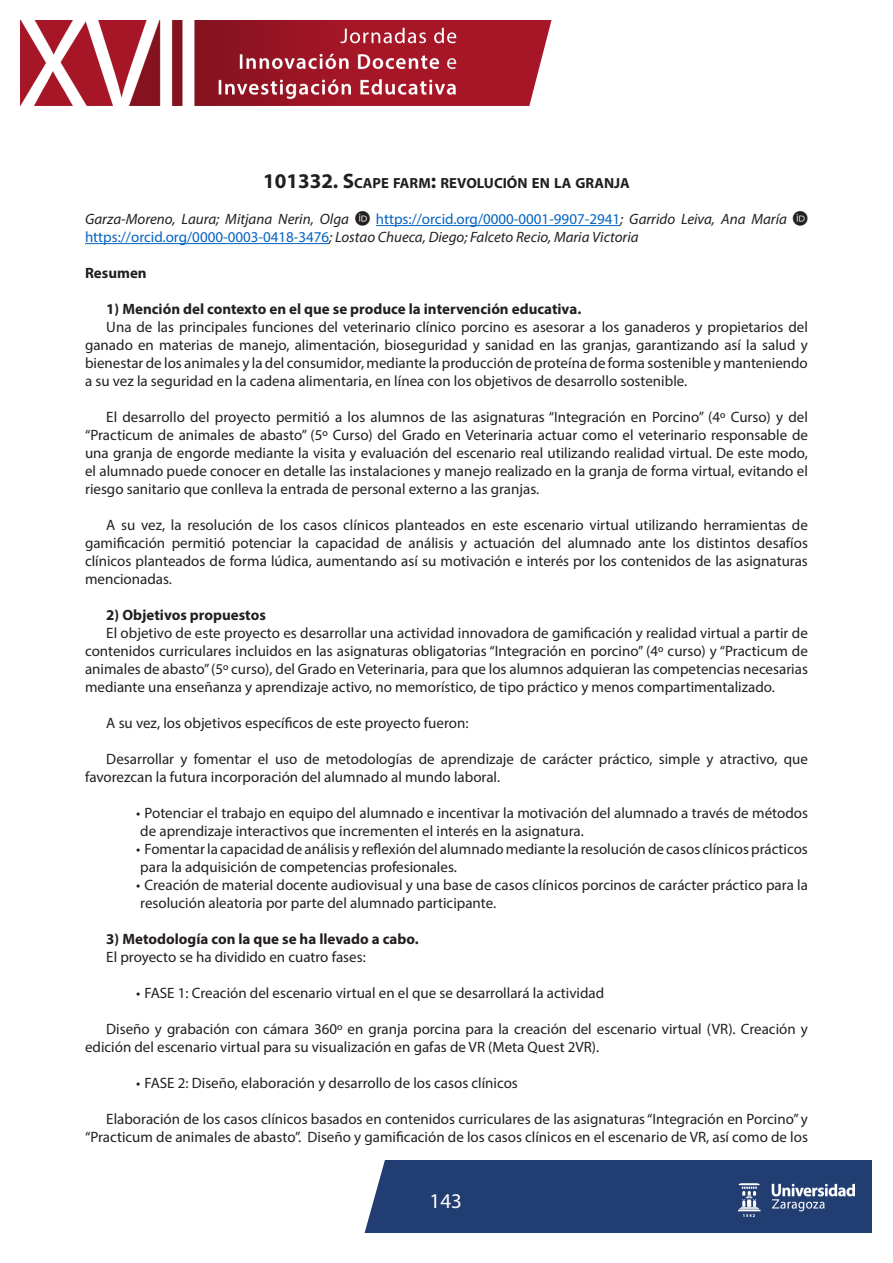
<style>
.page{position:relative;width:893px;height:1263px;background:#fff}
.page>*{position:absolute;margin:0;border:0;box-sizing:border-box;transform-origin:0 0}
.t1{font:21px "Myriad Pro";color:#fff}
._4_CONTENIDO{font:15px/18px "Myriad Pro";color:#231f20}
.AUTORES{font:15px/18px "Myriad Pro";color:#0563c1}
._3_SUBTITULO_RESUMEN{font:700 15px "Myriad Pro";color:#231f20}
.AUTORES-2{font:italic 15px "Myriad Pro";color:#231f20}
._2_RESUMEN{font:700 15px "Myriad Pro";color:#231f20}
.TITULO_ESPAÑOL{font:700 14.7px "Myriad Pro";color:#231f20}
.s1{font-size:21px}
.s2{font-style:italic;color:#231f20}
</style>
<div class="page">
<img style="left:20px;top:20px;width:506px;height:85px">
<svg style="left:526px;top:20px;width:26px;height:86px"></svg>
<div style="left:149px;top:1160px;width:723px;height:72px;background:#223d71"></div>
<img style="left:739px;top:1183px;width:116px;height:33px">
<div style="left:149px;top:1160px;width:240px;height:73px;background:#fff"></div>
<hr style="left:376px;top:225px;width:244px;height:1px;background:#0563c1">
<hr style="left:85px;top:243px;width:244px;height:1px;background:#0563c1">
<p class="TITULO_ESPAÑOL" style="left:263px;top:174px;width:368px"><span class="s1">101332. S</span>CAPE FARM<span class="s1">:</span> REVOLUCIÓN EN LA GRANJA</p>
<p class="AUTORES-2" style="left:85px;top:210px;width:266px">Garza-Moreno, Laura; Mitjana Nerin, Olga</p>
<p class="AUTORES" style="left:85px;top:210px;width:703px;text-indent:291px">https://orcid.org/0000-0001-9907-2941<span class="s2">; Garrido Leiva, Ana María </span>https://orcid.org/0000-0003-0418-3476<span class="s2">; Lostao Chueca, Diego; Falceto Recio, Maria Victoria</span></p>
<p class="_2_RESUMEN" style="left:85px;top:263px;width:63px">Resumen</p>
<p class="_3_SUBTITULO_RESUMEN" style="left:106px;top:299px;width:476px">1) Mención del contexto en el que se produce la intervención educativa.</p>
<p class="_4_CONTENIDO" style="left:85px;top:318px;width:724px;text-align:justify;text-indent:21px">Una de las principales funciones del veterinario clínico porcino es asesorar a los ganaderos y propietarios del ganado en materias de manejo, alimentación, bioseguridad y sanidad en las granjas, garantizando así la salud y bienestar de los animales y la del consumidor, mediante la producción de proteína de forma sostenible y manteniendo a su vez la seguridad en la cadena alimentaria, en línea con los objetivos de desarrollo sostenible.</p>
<p class="_4_CONTENIDO" style="left:85px;top:408px;width:724px;text-align:justify;text-indent:21px">El desarrollo del proyecto permitió a los alumnos de las asignaturas “Integración en Porcino” (4º Curso) y del “Practicum de animales de abasto” (5º Curso) del Grado en Veterinaria actuar como el veterinario responsable de una granja de engorde mediante la visita y evaluación del escenario real utilizando realidad virtual. De este modo, el alumnado puede conocer en detalle las instalaciones y manejo realizado en la granja de forma virtual, evitando el riesgo sanitario que conlleva la entrada de personal externo a las granjas.</p>
<p class="_4_CONTENIDO" style="left:85px;top:516px;width:724px;text-align:justify;text-indent:21px">A su vez, la resolución de los casos clínicos planteados en este escenario virtual utilizando herramientas de gamificación permitió potenciar la capacidad de análisis y actuación del alumnado ante los distintos desafíos clínicos planteados de forma lúdica, aumentando así su motivación e interés por los contenidos de las asignaturas mencionadas.</p>
<p class="_3_SUBTITULO_RESUMEN" style="left:106px;top:605px;width:161px">2) Objetivos propuestos</p>
<p class="_4_CONTENIDO" style="left:85px;top:624px;width:724px;text-align:justify;text-indent:21px">El objetivo de este proyecto es desarrollar una actividad innovadora de gamificación y realidad virtual a partir de contenidos curriculares incluidos en las asignaturas obligatorias “Integración en porcino” (4º curso) y “Practicum de animales de abasto” (5º curso), del Grado en Veterinaria, para que los alumnos adquieran las competencias necesarias mediante una enseñanza y aprendizaje activo, no memorístico, de tipo práctico y menos compartimentalizado.</p>
<p class="_4_CONTENIDO" style="left:106px;top:714px;width:364px">A su vez, los objetivos específicos de este proyecto fueron:</p>
<p class="_4_CONTENIDO" style="left:85px;top:750px;width:724px;text-indent:21px">Desarrollar y fomentar el uso de metodologías de aprendizaje de carácter práctico, simple y atractivo, que favorezcan la futura incorporación del alumnado al mundo laboral.</p>
<p class="_4_CONTENIDO" style="left:136px;top:804px;width:673px">• Potenciar el trabajo en equipo del alumnado e incentivar la motivación del alumnado a través de métodos de aprendizaje interactivos que incrementen el interés en la asignatura.</p>
<p class="_4_CONTENIDO" style="left:136px;top:840px;width:673px">• Fomentar la capacidad de análisis y reflexión del alumnado mediante la resolución de casos clínicos prácticos para la adquisición de competencias profesionales.</p>
<p class="_4_CONTENIDO" style="left:136px;top:876px;width:673px">• Creación de material docente audiovisual y una base de casos clínicos porcinos de carácter práctico para la resolución aleatoria por parte del alumnado participante.</p>
<p class="_3_SUBTITULO_RESUMEN" style="left:106px;top:929px;width:314px">3) Metodología con la que se ha llevado a cabo.</p>
<p class="_4_CONTENIDO" style="left:106px;top:948px;width:261px">El proyecto se ha dividido en cuatro fases:</p>
<p class="_4_CONTENIDO" style="left:136px;top:984px;width:470px">• FASE 1: Creación del escenario virtual en el que se desarrollará la actividad</p>
<p class="_4_CONTENIDO" style="left:85px;top:1020px;width:724px;text-indent:21px">Diseño y grabación con cámara 360º en granja porcina para la creación del escenario virtual (VR). Creación y edición del escenario virtual para su visualización en gafas de VR (Meta Quest 2VR).</p>
<p class="_4_CONTENIDO" style="left:136px;top:1074px;width:383px">• FASE 2: Diseño, elaboración y desarrollo de los casos clínicos</p>
<p class="_4_CONTENIDO" style="left:85px;top:1110px;width:724px;text-align:right">Elaboración de los casos clínicos basados en contenidos curriculares de las asignaturas “Integración en Porcino” y “Practicum de animales de abasto”. Diseño y gamificación de los casos clínicos en el escenario de VR, así como de los</p>
<h1 class="t1" style="left:430px;top:1188px;width:34px">143</h1>
</div>
